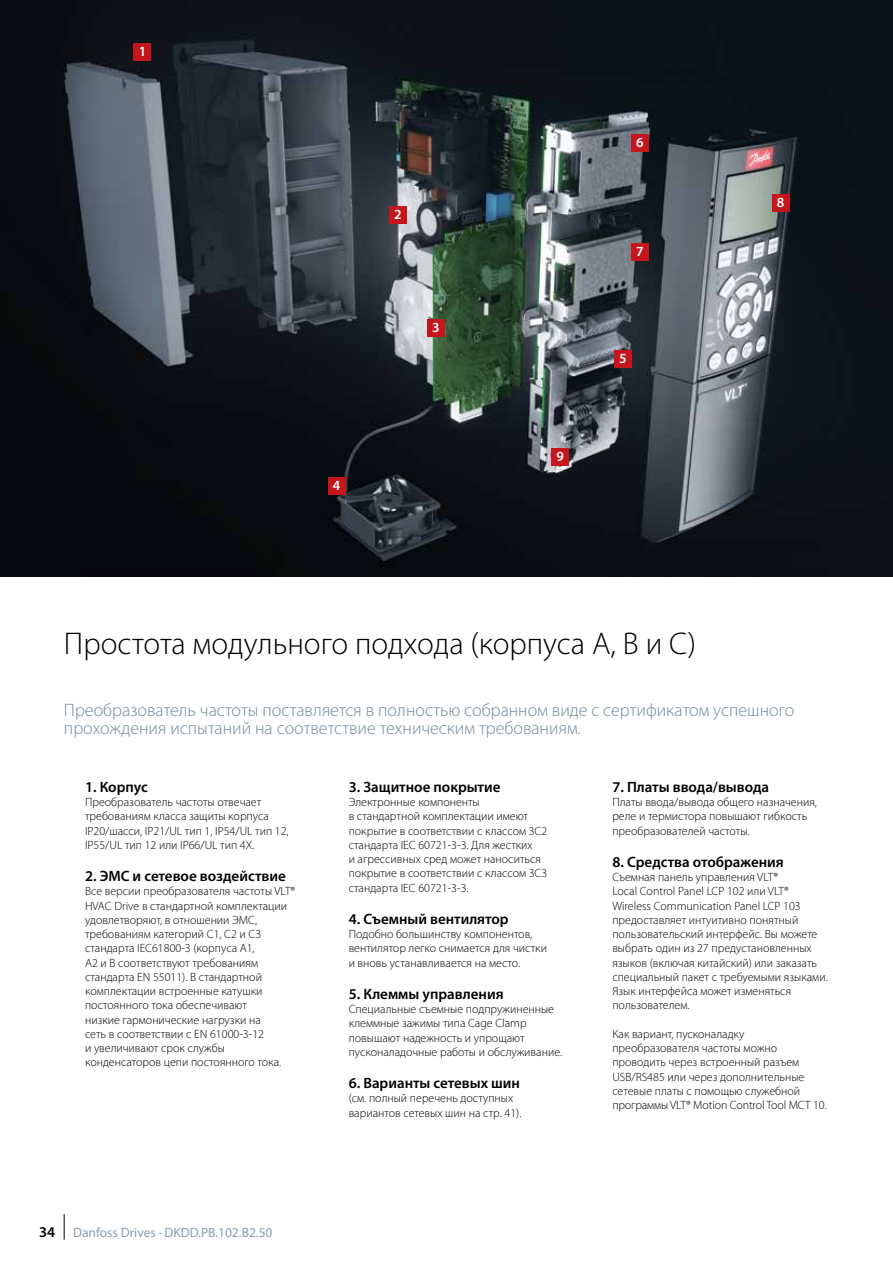
<style>
.page{position:relative;width:893px;height:1263px;background:#fff}
.page>*{position:absolute;margin:0;border:0;box-sizing:border-box;transform-origin:0 0}
.t1{font:300 31.5px "Myriad Pro";color:#000}
.t2{font:300 18px/18px "Myriad Pro";color:#748a96}
.t3{font:600 15px "Myriad Pro";color:#000}
.t4{font:600 13.95px "Myriad Pro";color:#fff}
.t5{font:13.5px "Myriad Pro";color:#8b9faa}
.t6{font:300 12px/14.2px "Myriad Pro";color:#000}
.s1{font-weight:600;font-size:15px;color:#000}
</style>
<div class="page">
<img style="left:0;top:0;width:893px;height:576px">
<div style="left:328px;top:477px;width:17px;height:18px;background:#c4161c"></div>
<div style="left:772px;top:194px;width:17px;height:17px;background:#c4161c"></div>
<div style="left:389px;top:207px;width:17px;height:17px;background:#c4161c"></div>
<div style="left:427px;top:320px;width:17px;height:17px;background:#c4161c"></div>
<div style="left:552px;top:448px;width:17px;height:17px;background:#c4161c"></div>
<div style="left:614px;top:350px;width:17px;height:17px;background:#c4161c"></div>
<div style="left:631px;top:244px;width:17px;height:17px;background:#c4161c"></div>
<div style="left:631px;top:134px;width:17px;height:17px;background:#c4161c"></div>
<div style="left:134px;top:44px;width:17px;height:17px;background:#c4161c"></div>
<svg style="left:64px;top:1214px;width:1px;height:25px"></svg>
<p class="t4" style="left:139px;top:44px;width:9px">1</p>
<p class="t4" style="left:394px;top:207px;width:9px">2</p>
<p class="t4" style="left:432px;top:320px;width:9px">3</p>
<p class="t4" style="left:333px;top:478px;width:9px">4</p>
<p class="t4" style="left:556px;top:448px;width:9px">9</p>
<p class="t4" style="left:636px;top:134px;width:9px">6</p>
<p class="t4" style="left:636px;top:244px;width:9px">7</p>
<p class="t4" style="left:619px;top:351px;width:9px">5</p>
<h1 class="t1" style="left:64px;top:626px;width:634px">Простота модульного подхода (корпуса A, B и C)</h1>
<p class="t4" style="left:777px;top:194px;width:9px">8</p>
<h2 class="t2" style="left:64px;top:701px;width:732px">Преобразователь частоты поставляется в полностью собранном виде с сертификатом успешного прохождения испытаний на соответствие техническим требованиям.</h2>
<p class="t3" style="left:85px;top:778px;width:64px">1. Корпус</p>
<p class="t6" style="left:85px;top:795px;width:205px">Преобразователь частоты отвечает требованиям класса защиты корпуса IP20/шасси, IP21/UL тип 1, IP54/UL тип 12, IP55/UL тип 12 или IP66/UL тип 4X.</p>
<p class="t3" style="left:85px;top:868px;width:202px">2. ЭМС и сетевое воздействие</p>
<p class="t6" style="left:85px;top:884px;width:212px">Все версии преобразователя частоты VLT® HVAC Drive в стандартной комплектации удовлетворяют, в отношении ЭМС, требованиям категорий C1, C2 и C3 стандарта IEC61800-3 (корпуса A1,<br>A2 и B соответствуют требованиям стандарта EN 55011). В стандартной комплектации встроенные катушки постоянного тока обеспечивают<br>низкие гармонические нагрузки на<br>сеть в соответствии с EN 61000‑3‑12<br>и увеличивают срок службы конденсаторов цепи постоянного тока.</p>
<p class="t5" style="left:39px;top:1225px;width:235px"><span class="s1">34</span> Danfoss Drives · DKDD.PB.102.B2.50</p>
<p class="t3" style="left:349px;top:778px;width:153px">3. Защитное покрытие</p>
<p class="t6" style="left:349px;top:795px;width:200px">Электронные компоненты<br>в стандартной комплектации имеют покрытие в соответствии с классом 3C2 стандарта IEC 60721-3-3. Для жестких<br>и агрессивных сред может наноситься покрытие в соответствии с классом 3C3 стандарта IEC 60721-3-3.</p>
<p class="t3" style="left:349px;top:910px;width:162px">4. Съемный вентилятор</p>
<p class="t6" style="left:349px;top:927px;width:200px">Подобно большинству компонентов, вентилятор легко снимается для чистки и вновь устанавливается на место.</p>
<p class="t3" style="left:349px;top:985px;width:156px">5. Клеммы управления</p>
<p class="t6" style="left:349px;top:1002px;width:215px">Специальные съемные подпружиненные клеммные зажимы типа Cage Clamp повышают надежность и упрощают пусконаладочные работы и обслуживание.</p>
<p class="t3" style="left:349px;top:1075px;width:173px">6. Варианты сетевых шин</p>
<p class="t6" style="left:349px;top:1091px;width:174px">(см. полный перечень доступных вариантов сетевых шин на стр. 41).</p>
<p class="t3" style="left:612px;top:778px;width:158px">7. Платы ввода/вывода</p>
<p class="t6" style="left:612px;top:795px;width:206px">Платы ввода/вывода общего назначения, реле и термистора повышают гибкость преобразователей частоты.</p>
<p class="t3" style="left:612px;top:853px;width:173px">8. Средства отображения</p>
<p class="t6" style="left:612px;top:870px;width:217px">Съемная панель управления VLT®<br>Local Control Panel LCP 102 или VLT® Wireless Communication Panel LCP 103 предоставляет интуитивно понятный пользовательский интерфейс. Вы можете выбрать один из 27 предустановленных языков (включая китайский) или заказать специальный пакет с требуемыми языками.<br>Язык интерфейса может изменяться пользователем.</p>
<p class="t6" style="left:612px;top:1027px;width:216px">Как вариант, пусконаладку преобразователя частоты можно проводить через встроенный разъем USB/RS485 или через дополнительные сетевые платы с помощью служебной программы VLT® Motion Control Tool MCT 10.</p>
</div>
